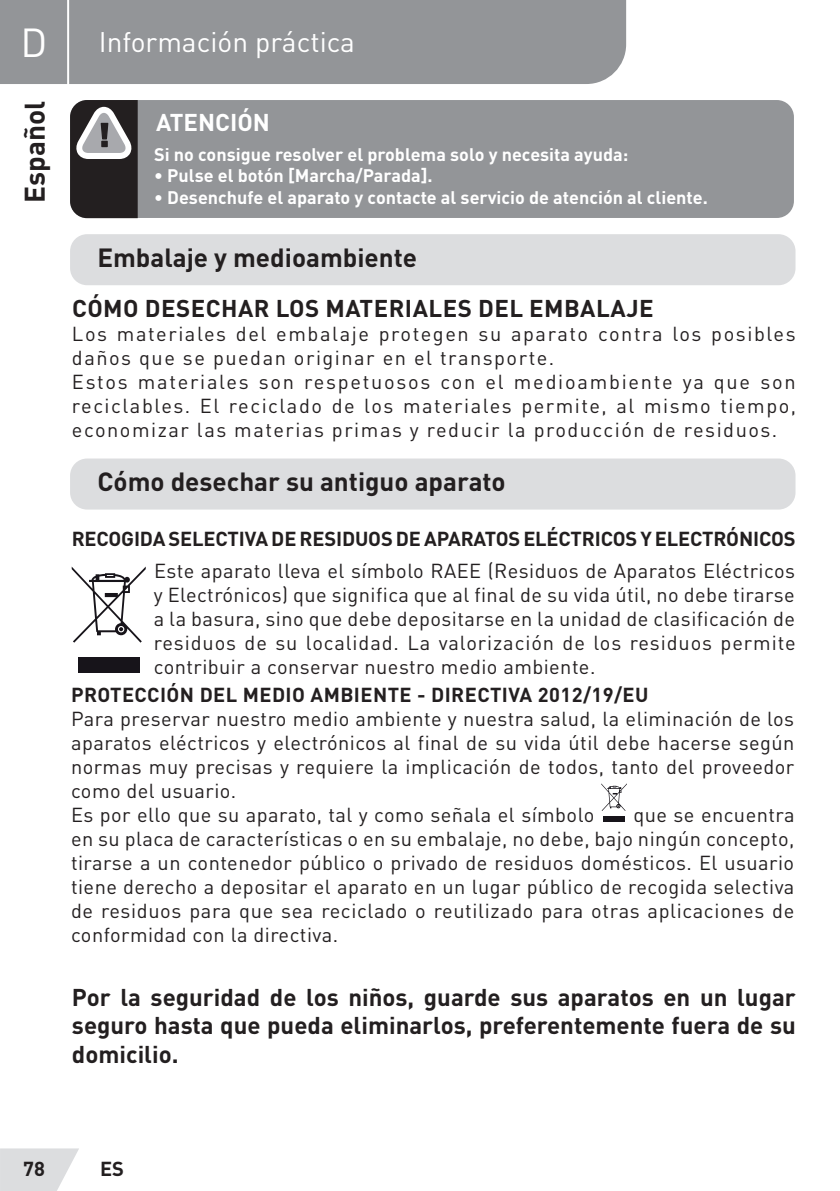
<style>
.page{position:relative;width:840px;height:1191px;background:#fff}
.page>*{position:absolute;margin:0;border:0;box-sizing:border-box;transform-origin:0 0}
.t1{font:40px "DIN Pro";color:#fff}
.t2{font:28px "DIN Pro";color:#fff}
.t3{font:700 28px "DIN Pro";color:#231f20}
.Sous-titre-ES{font:700 26px "DIN Pro";color:#231f20}
.t4{font:700 24px/28.8px "DIN Pro";color:#231f20;text-align:justify}
.t5{font:700 24px "DIN Pro";letter-spacing:.02em;color:#231f20}
.Titre{font:700 24px "DIN Pro";color:#fff}
.t6{font:20px/24px "DIN Pro";letter-spacing:.03em;color:#231f20;text-align:justify}
.t7{font:700 20px/32px "DIN Pro";letter-spacing:-.01em;color:#231f20;text-align:right}
.t8{font:20px/24px "DIN Pro";letter-spacing:.075em;color:#231f20}
.t9{font:700 20px "DIN Pro";letter-spacing:.02em;color:#231f20}
.texte_9pt{font:700 18px "DIN Pro";color:#fff}
.s1{font-weight:400}
</style>
<div class="page">
<svg style="left:0;top:1148px;width:79px;height:43px"></svg>
<div style="left:0;top:0;width:625px;height:84px;background:#939598"></div>
<hr style="left:67px;top:0;width:2px;height:94px;background:#fff">
<div style="left:70px;top:100px;width:723px;height:118px;background:#939598;border-radius:17px"></div>
<svg style="left:70px;top:100px;width:68px;height:118px"></svg>
<svg style="left:72px;top:566px;width:74px;height:76px"></svg>
<div style="left:78px;top:658px;width:61px;height:15px;background:#17141a"></div>
<svg style="left:601px;top:783px;width:25px;height:28px"></svg>
<div style="left:603px;top:816px;width:21px;height:6px;background:#17141a"></div>
<div style="left:70px;top:234px;width:725px;height:51px;background:#dcdddf;border-radius:17px"></div>
<div style="left:70px;top:458px;width:725px;height:51px;background:#dcdddf;border-radius:17px"></div>
<h1 class="t1" style="left:21px;top:15px;width:28px">D</h1>
<h2 class="t3" style="left:11px;top:203px;width:103px;rotate:-90deg">Español</h2>
<h2 class="t2" style="left:99px;top:23px;width:257px">Información práctica</h2>
<p class="Titre" style="left:156px;top:102px;width:115px">ATENCIÓN</p>
<p class="texte_9pt" style="left:154px;top:139px;width:475px">Si no consigue resolver el problema solo y necesita ayuda:</p>
<p class="texte_9pt" style="left:154px;top:161px;width:280px">• Pulse el botón [Marcha/Parada].</p>
<p class="texte_9pt" style="left:154px;top:182px;width:555px">• Desenchufe el aparato y contacte al servicio de atención al cliente.</p>
<p class="Sous-titre-ES" style="left:97px;top:236px;width:321px">Embalaje y medioambiente</p>
<p class="t5" style="left:72px;top:289px;width:582px">CÓMO DESECHAR LOS MATERIALES DEL EMBALAJE</p>
<p class="t8" style="left:72px;top:321px;width:724px">Los materiales del embalaje protegen su aparato contra los posibles daños que se puedan originar en el transporte.</p>
<p class="t6" style="left:72px;top:369px;width:725px">Estos materiales son respetuosos con el medioambiente ya que son reciclables. El reciclado de los materiales permite, al mismo tiempo, economizar las materias primas y reducir la producción de residuos.</p>
<p class="Sous-titre-ES" style="left:97px;top:460px;width:409px">Cómo desechar su antiguo aparato</p>
<p class="t7" style="left:72px;top:520px;width:725px">RECOGIDA SELECTIVA DE RESIDUOS DE APARATOS ELÉCTRICOS Y ELECTRÓNICOS<br><span class="s1">Este aparato lleva el símbolo RAEE (Residuos de Aparatos Eléctricos</span></p>
<p class="t6" style="left:154px;top:582px;width:643px">y Electrónicos) que significa que al final de su vida útil, no debe tirarse a la basura, sino que debe depositarse en la unidad de clasificación de residuos de su localidad. La valorización de los residuos permite contribuir a conservar nuestro medio ambiente.</p>
<p class="t9" style="left:71px;top:678px;width:578px">PROTECCIÓN DEL MEDIO AMBIENTE - DIRECTIVA 2012/19/EU</p>
<p class="t6" style="left:71px;top:706px;width:724px">Para preservar nuestro medio ambiente y nuestra salud, la eliminación de los aparatos eléctricos y electrónicos al final de su vida útil debe hacerse según normas muy precisas y requiere la implicación de todos, tanto del proveedor como del usuario.</p>
<p class="t6" style="left:71px;top:802px;width:524px">Es por ello que su aparato, tal y como señala el símbolo</p>
<p class="t6" style="left:71px;top:802px;width:724px;text-indent:562px">que se encuentra en su placa de características o en su embalaje, no debe, bajo ningún concepto, tirarse a un contenedor público o privado de residuos domésticos. El usuario tiene derecho a depositar el aparato en un lugar público de recogida selectiva de residuos para que sea reciclado o reutilizado para otras aplicaciones de conformidad con la directiva.</p>
<p class="t4" style="left:72px;top:979px;width:725px">Por la seguridad de los niños, guarde sus aparatos en un lugar seguro hasta que pueda eliminarlos, preferentemente fuera de su domicilio.</p>
<p class="t7" style="left:23px;top:1150px;width:23px">78</p>
<p class="t7" style="left:100px;top:1150px;width:25px">ES</p>
</div>
